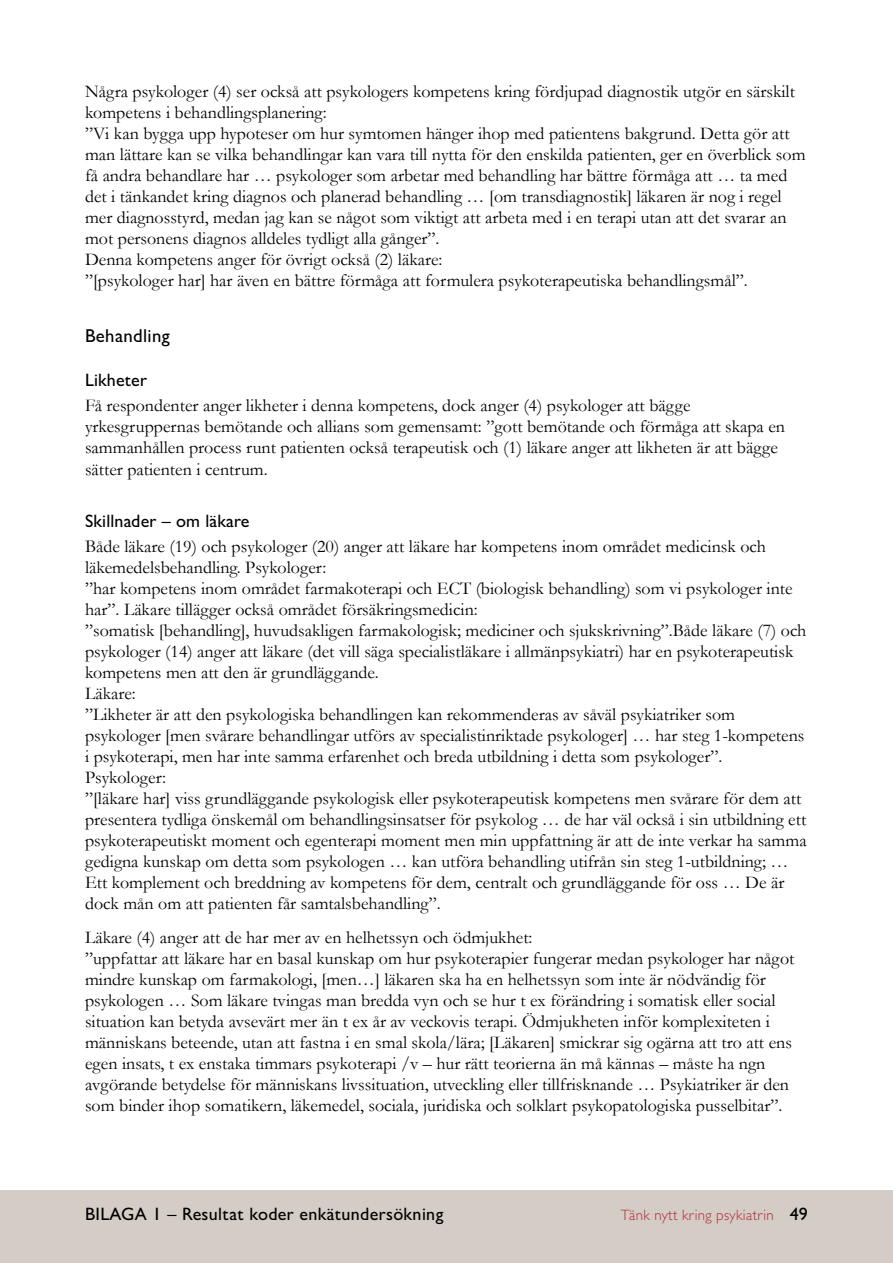
<style>
.page{position:relative;width:893px;height:1263px;background:#fff}
.page>*{position:absolute;margin:0;border:0;box-sizing:border-box;transform-origin:0 0}
.t1{font:500 18.75px "Gill Sans MT Pro";color:#000}
.t2{font:18px/21px "Garamond";color:#000}
.t3{font:500 18px "Gill Sans MT Pro";letter-spacing:.02em;color:#000}
.t4{font:300 15px "Gill Sans MT Pro";letter-spacing:.02em;color:#b32a33}
.s1{font-weight:500;font-size:18px;color:#000}
</style>
<div class="page">
<div style="left:0;top:1191px;width:893px;height:72px;background:#d4cdc5"></div>
<p class="t2" style="left:85px;top:80px;width:722px">Några psykologer (4) ser också att psykologers kompetens kring fördjupad diagnostik utgör en särskilt kompetens i behandlingsplanering:<br>”Vi kan bygga upp hypoteser om hur symtomen hänger ihop med patientens bakgrund. Detta gör att man lättare kan se vilka behandlingar kan vara till nytta för den enskilda patienten, ger en överblick som få andra behandlare har … psykologer som arbetar med behandling har bättre förmåga att … ta med det i tänkandet kring diagnos och planerad behandling … [om transdiagnostik] läkaren är nog i regel mer diagnosstyrd, medan jag kan se något som viktigt att arbeta med i en terapi utan att det svarar an mot personens diagnos alldeles tydligt alla gånger”.<br>Denna kompetens anger för övrigt också (2) läkare:<br>”[psykologer har] har även en bättre förmåga att formulera psykoterapeutiska behandlingsmål”.</p>
<p class="t1" style="left:85px;top:325px;width:86px">Behandling</p>
<p class="t3" style="left:85px;top:369px;width:63px">Likheter</p>
<p class="t2" style="left:85px;top:394px;width:702px">Få respondenter anger likheter i denna kompetens, dock anger (4) psykologer att bägge yrkesgruppernas bemötande och allians som gemensamt: ”gott bemötande och förmåga att skapa en sammanhållen process runt patienten också terapeutisk och (1) läkare anger att likheten är att bägge sätter patienten i centrum.</p>
<p class="t3" style="left:85px;top:510px;width:166px">Skillnader – om läkare</p>
<p class="t2" style="left:85px;top:535px;width:723px">Både läkare (19) och psykologer (20) anger att läkare har kompetens inom området medicinsk och läkemedelsbehandling. Psykologer:<br>”har kompetens inom området farmakoterapi och ECT (biologisk behandling) som vi psykologer inte har”. Läkare tillägger också området försäkringsmedicin:<br>”somatisk [behandling], huvudsakligen farmakologisk; mediciner och sjukskrivning”.Både läkare (7) och psykologer (14) anger att läkare (det vill säga specialistläkare i allmänpsykiatri) har en psykoterapeutisk kompetens men att den är grundläggande.<br>Läkare:<br>”Likheter är att den psykologiska behandlingen kan rekommenderas av såväl psykiatriker som psykologer [men svårare behandlingar utförs av specialistinriktade psykologer] … har steg 1-kompetens i psykoterapi, men har inte samma erfarenhet och breda utbildning i detta som psykologer”.<br>Psykologer:<br>”[läkare har] viss grundläggande psykologisk eller psykoterapeutisk kompetens men svårare för dem att presentera tydliga önskemål om behandlingsinsatser för psykolog … de har väl också i sin utbildning ett psykoterapeutiskt moment och egenterapi moment men min uppfattning är att de inte verkar ha samma gedigna kunskap om detta som psykologen … kan utföra behandling utifrån sin steg 1-utbildning; … Ett komplement och breddning av kompetens för dem, centralt och grundläggande för oss … De är dock mån om att patienten får samtalsbehandling”.</p>
<p class="t2" style="left:85px;top:926px;width:711px">Läkare (4) anger att de har mer av en helhetssyn och ödmjukhet:<br>”uppfattar att läkare har en basal kunskap om hur psykoterapier fungerar medan psykologer har något mindre kunskap om farmakologi, [men…] läkaren ska ha en helhetssyn som inte är nödvändig för psykologen … Som läkare tvingas man bredda vyn och se hur t ex förändring i somatisk eller social situation kan betyda avsevärt mer än t ex år av veckovis terapi. Ödmjukheten inför komplexiteten i människans beteende, utan att fastna i en smal skola/lära; [Läkaren] smickrar sig ogärna att tro att ens egen insats, t ex enstaka timmars psykoterapi /v – hur rätt teorierna än må kännas – måste ha ngn avgörande betydelse för människans livssituation, utveckling eller tillfrisknande … Psykiatriker är den som binder ihop somatikern, läkemedel, sociala, juridiska och solklart psykopatologiska pusselbitar”.</p>
<p class="t3" style="left:85px;top:1203px;width:12px">BILAGA</p>
<p class="t3" style="left:153px;top:1203px;width:292px">1 – Resultat koder enkätundersökning</p>
<p class="t4" style="left:621px;top:1205px;width:189px">Tänk nytt kring psykiatrin <span class="s1">49</span></p>
</div>
